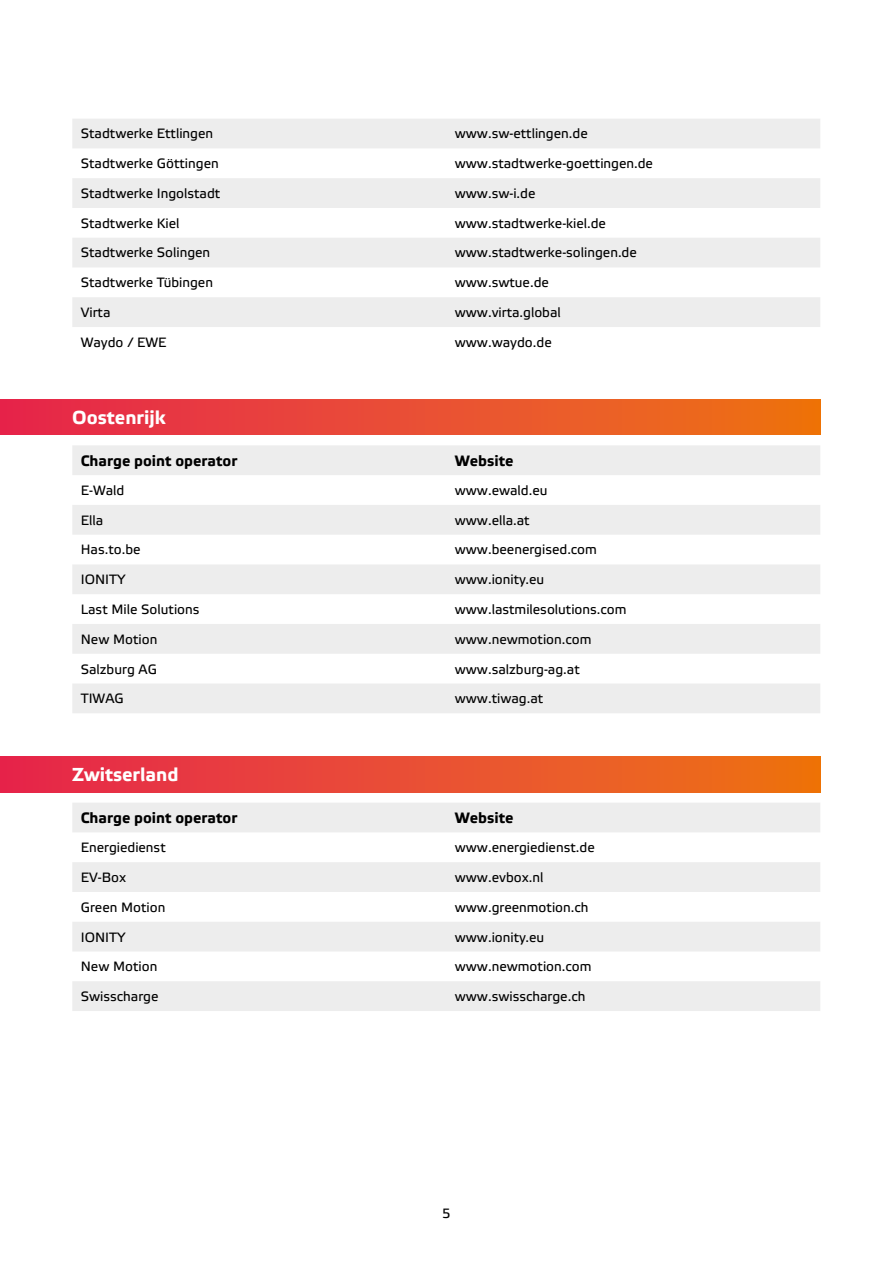
<style>
.page{position:relative;width:893px;height:1263px;background:#fff}
.page>*{position:absolute;margin:0;border:0;box-sizing:border-box;transform-origin:0 0}
.t1{font:700 18.75px "Etelka Text Pro";color:#fff}
.t2{font:700 15px "Etelka Text Pro";color:#000}
.t3{font:13.5px "Etelka Text Pro";color:#000}
</style>
<div class="page">
<svg style="left:72px;top:119px;width:748px;height:208px;fill:#ededed"></svg>
<div style="left:0;top:399px;width:821px;height:36px;background:linear-gradient(to right,#e62650,#ed7414)"></div>
<div style="left:0;top:756px;width:821px;height:36px;background:linear-gradient(to right,#e62650,#ed7414)"></div>
<svg style="left:72px;top:445px;width:748px;height:268px;fill:#ededed"></svg>
<svg style="left:72px;top:803px;width:748px;height:208px;fill:#ededed"></svg>
<p class="t3" style="left:81px;top:126px;width:134px">Stadtwerke Ettlingen</p>
<p class="t3" style="left:455px;top:126px;width:134px">www.sw-ettlingen.de</p>
<p class="t3" style="left:81px;top:156px;width:139px">Stadtwerke Göttingen</p>
<p class="t3" style="left:455px;top:156px;width:200px">www.stadtwerke-goettingen.de</p>
<p class="t3" style="left:81px;top:186px;width:141px">Stadtwerke Ingolstadt</p>
<p class="t3" style="left:455px;top:186px;width:82px">www.sw-i.de</p>
<p class="t3" style="left:81px;top:216px;width:100px">Stadtwerke Kiel</p>
<p class="t3" style="left:455px;top:216px;width:153px">www.stadtwerke-kiel.de</p>
<p class="t3" style="left:81px;top:246px;width:131px">Stadtwerke Solingen</p>
<p class="t3" style="left:455px;top:246px;width:184px">www.stadtwerke-solingen.de</p>
<p class="t3" style="left:81px;top:275px;width:134px">Stadtwerke Tübingen</p>
<p class="t3" style="left:455px;top:275px;width:96px">www.swtue.de</p>
<p class="t3" style="left:81px;top:305px;width:31px">Virta</p>
<p class="t3" style="left:455px;top:305px;width:108px">www.virta.global</p>
<p class="t3" style="left:81px;top:335px;width:87px">Waydo / EWE</p>
<p class="t3" style="left:455px;top:335px;width:98px">www.waydo.de</p>
<h1 class="t1" style="left:72px;top:407px;width:95px">Oostenrijk</h1>
<p class="t2" style="left:81px;top:452px;width:158px">Charge point operator</p>
<p class="t2" style="left:455px;top:452px;width:60px">Website</p>
<p class="t3" style="left:81px;top:483px;width:45px">E-Wald</p>
<p class="t3" style="left:455px;top:483px;width:94px">www.ewald.eu</p>
<p class="t3" style="left:81px;top:513px;width:24px">Ella</p>
<p class="t3" style="left:455px;top:513px;width:76px">www.ella.at</p>
<p class="t3" style="left:81px;top:542px;width:61px">Has.to.be</p>
<p class="t3" style="left:455px;top:542px;width:144px">www.beenergised.com</p>
<p class="t3" style="left:81px;top:572px;width:46px">IONITY</p>
<p class="t3" style="left:455px;top:572px;width:91px">www.ionity.eu</p>
<p class="t3" style="left:81px;top:602px;width:120px">Last Mile Solutions</p>
<p class="t3" style="left:455px;top:602px;width:173px">www.lastmilesolutions.com</p>
<p class="t3" style="left:81px;top:632px;width:78px">New Motion</p>
<p class="t3" style="left:455px;top:632px;width:138px">www.newmotion.com</p>
<p class="t3" style="left:81px;top:662px;width:78px">Salzburg AG</p>
<p class="t3" style="left:455px;top:662px;width:126px">www.salzburg-ag.at</p>
<p class="t3" style="left:81px;top:691px;width:44px">TIWAG</p>
<p class="t3" style="left:455px;top:691px;width:90px">www.tiwag.at</p>
<h1 class="t1" style="left:72px;top:764px;width:108px">Zwitserland</h1>
<p class="t2" style="left:81px;top:809px;width:158px">Charge point operator</p>
<p class="t2" style="left:455px;top:809px;width:60px">Website</p>
<p class="t3" style="left:81px;top:840px;width:87px">Energiedienst</p>
<p class="t3" style="left:455px;top:840px;width:141px">www.energiedienst.de</p>
<p class="t3" style="left:81px;top:870px;width:47px">EV-Box</p>
<p class="t3" style="left:455px;top:870px;width:90px">www.evbox.nl</p>
<p class="t3" style="left:81px;top:900px;width:86px">Green Motion</p>
<p class="t3" style="left:455px;top:900px;width:135px">www.greenmotion.ch</p>
<p class="t3" style="left:81px;top:929px;width:46px">IONITY</p>
<p class="t3" style="left:455px;top:929px;width:91px">www.ionity.eu</p>
<p class="t3" style="left:81px;top:959px;width:78px">New Motion</p>
<p class="t3" style="left:455px;top:959px;width:138px">www.newmotion.com</p>
<p class="t3" style="left:81px;top:989px;width:79px">Swisscharge</p>
<p class="t3" style="left:455px;top:989px;width:132px">www.swisscharge.ch</p>
<p class="t3" style="left:442px;top:1206px;width:10px">5</p>
</div>
